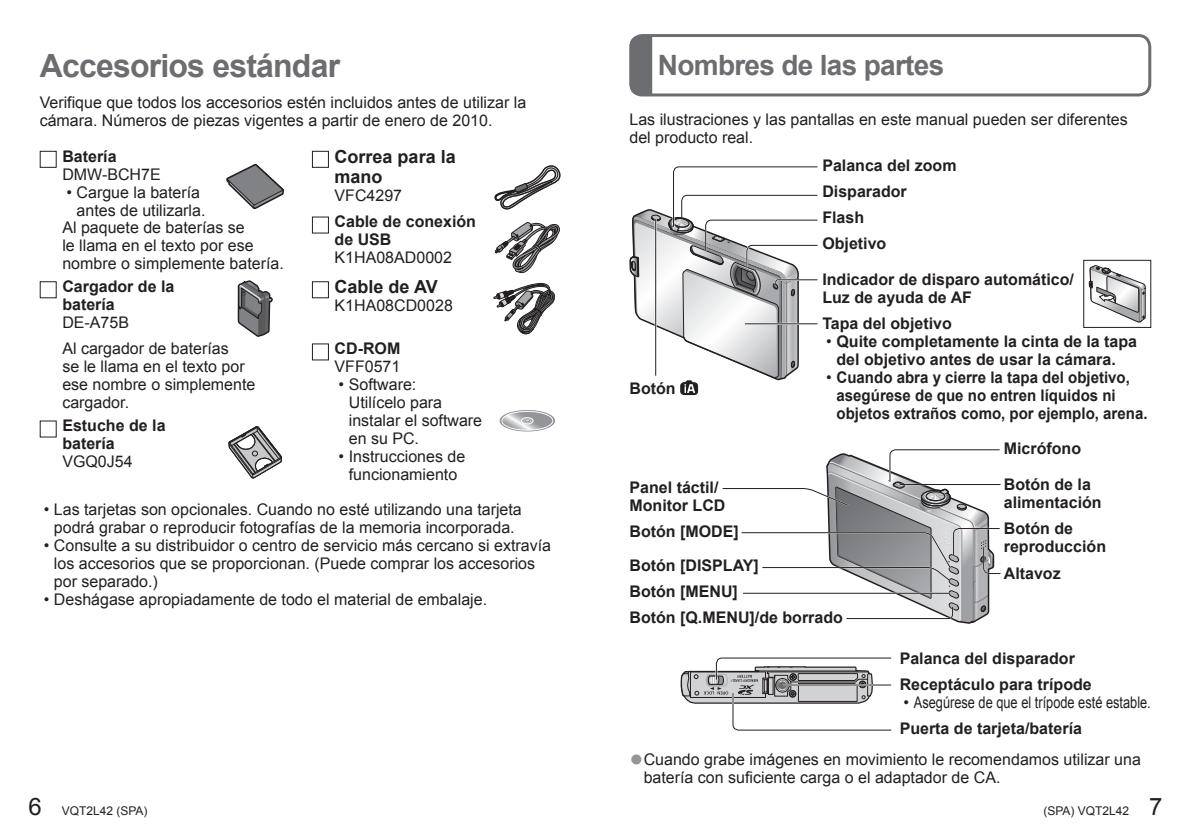
<style>
.page{position:relative;width:1191px;height:840px;background:#fff}
.page>*{position:absolute;margin:0;border:0;box-sizing:border-box;transform-origin:0 0}
.t1{font:700 32px "Arial";letter-spacing:-.025em;color:#6c6d70}
.t2{font:700 28px "Arial";letter-spacing:-.025em;color:#6c6d70}
.t3{font:700 18px/20px "Arial";color:#231f20}
.t4{font:16px/18px "Arial";color:#231f20}
.t5{font:700 16px/18px "Arial";color:#231f20}
.t6{font:700 16px/18px "Arial";color:#231f20;scale:.94 1}
.t7{font:12px "Arial";color:#231f20}
.s1{font-weight:400}
.s2{font-size:23.2px;color:#939598}
.s3{font-size:24px}
</style>
<div class="page">
<svg style="left:633px;top:38px;width:19px;height:57px"></svg>
<div style="left:629px;top:34px;width:522px;height:62px;border:3px solid #6c6d70;border-radius:11px"></div>
<div style="left:40px;top:151px;width:17px;height:17px;border:1px solid #231f20"></div>
<svg style="left:226px;top:164px;width:58px;height:45px"></svg>
<div style="left:312px;top:151px;width:17px;height:17px;border:1px solid #231f20"></div>
<svg style="left:494px;top:165px;width:66px;height:44px"></svg>
<div style="left:312px;top:216px;width:17px;height:17px;border:1px solid #231f20"></div>
<svg style="left:495px;top:222px;width:65px;height:51px"></svg>
<div style="left:40px;top:281px;width:17px;height:17px;border:1px solid #231f20"></div>
<svg style="left:238px;top:280px;width:35px;height:56px"></svg>
<div style="left:312px;top:281px;width:17px;height:17px;border:1px solid #231f20"></div>
<svg style="left:493px;top:283px;width:62px;height:51px"></svg>
<div style="left:312px;top:343px;width:17px;height:17px;border:1px solid #231f20"></div>
<div style="left:500px;top:410px;width:54px;height:21px;background:#a2a4a6;border-radius:50%"></div>
<div style="left:500px;top:410px;width:55px;height:21px;border:1px solid #939598;border-radius:50%"></div>
<svg style="left:502px;top:411px;width:51px;height:19px"></svg>
<div style="left:502px;top:411px;width:51px;height:19px;border:1px solid #fff;border-radius:50%"></div>
<svg style="left:228px;top:426px;width:54px;height:52px"></svg>
<svg style="left:1089px;top:265px;width:56px;height:57px"></svg>
<div style="left:1083px;top:260px;width:68px;height:68px;border:1px solid #231f20"></div>
<svg style="left:680px;top:657px;width:212px;height:74px"></svg>
<hr style="left:783px;top:683px;width:108px;height:2px;background:#fff">
<hr style="left:783px;top:684px;width:108px;height:1px;background:#231f20">
<svg style="left:629px;top:166px;width:189px;height:229px"></svg>
<svg style="left:722px;top:449px;width:279px;height:174px"></svg>
<hr style="left:743px;top:592px;width:206px;height:1px;background:#231f20">
<h1 class="t1" style="left:40px;top:44px;width:302px">Accesorios estándar</h1>
<h2 class="t2" style="left:658px;top:47px;width:288px">Nombres de las partes</h2>
<p class="t4" style="left:40px;top:94px;width:488px">Verifique que todos los accesorios estén incluidos antes de utilizar la cámara. Números de piezas vigentes a partir de enero de 2010.</p>
<p class="t5" style="left:62px;top:147px;width:56px">Batería</p>
<p class="t4" style="left:62px;top:165px;width:100px">DMW-BCH7E</p>
<p class="t4" style="left:77px;top:183px;width:130px;text-indent:-10px">• Cargue la batería antes de utilizarla.</p>
<p class="t4" style="left:629px;top:111px;width:500px">Las ilustraciones y las pantallas en este manual pueden ser diferentes del producto real.</p>
<p class="t3" style="left:334px;top:147px;width:123px">Correa para la mano</p>
<p class="t4" style="left:334px;top:186px;width:69px">VFC4297</p>
<p class="t5" style="left:822px;top:152px;width:136px;line-height:26px">Palanca del zoom<br>Disparador<br>Flash<br>Objetivo</p>
<p class="t5" style="left:822px;top:270px;width:253px">Indicador de disparo automático/<br>Luz de ayuda de AF</p>
<p class="t5" style="left:822px;top:314px;width:131px">Tapa del objetivo</p>
<p class="t5" style="left:836px;top:332px;width:302px;text-indent:-10px"><span class="s1">•</span> Quite completamente la cinta de la tapa del objetivo antes de usar la cámara.</p>
<p class="t6" style="left:836px;top:368px;width:332px;text-indent:-10px"><span class="s1">•</span> Cuando abra y cierre la tapa del objetivo, asegúrese de que no entren líquidos ni objetos extraños como, por ejemplo, arena.</p>
<p class="t4" style="left:62px;top:218px;width:223px">Al paquete de baterías se<br>le llama en el texto por ese nombre o simplemente batería.</p>
<p class="t5" style="left:334px;top:213px;width:143px">Cable de conexión de USB</p>
<p class="t4" style="left:334px;top:249px;width:119px">K1HA08AD0002</p>
<p class="t3" style="left:334px;top:277px;width:105px">Cable de AV</p>
<p class="t4" style="left:334px;top:297px;width:120px">K1HA08CD0028</p>
<p class="t5" style="left:62px;top:278px;width:114px">Cargador de la batería</p>
<p class="t4" style="left:62px;top:313px;width:68px">DE-A75B</p>
<p class="t4" style="left:62px;top:339px;width:194px">Al cargador de baterías<br>se le llama en el texto por ese nombre o simplemente cargador.</p>
<p class="t5" style="left:334px;top:340px;width:67px">CD-ROM</p>
<p class="t4" style="left:334px;top:357px;width:67px">VFF0571</p>
<p class="t4" style="left:349px;top:375px;width:135px;text-indent:-10px">• Software:<br>Utilícelo para instalar el software en su PC.</p>
<p class="t4" style="left:338px;top:447px;width:128px;text-align:center">• Instrucciones de funcionamiento</p>
<p class="t5" style="left:629px;top:379px;width:48px">Botón</p>
<p class="t5" style="left:62px;top:417px;width:105px">Estuche de la batería</p>
<p class="t4" style="left:62px;top:452px;width:72px">VGQ0J54</p>
<p class="t4" style="left:44px;top:500px;width:480px;text-align:center">• Las tarjetas son opcionales. Cuando no esté utilizando una tarjeta podrá grabar o reproducir fotografías de la memoria incorporada.</p>
<p class="t4" style="left:54px;top:536px;width:499px;text-indent:-10px">• Consulte a su distribuidor o centro de servicio más cercano si extravía los accesorios que se proporcionan. (Puede comprar los accesorios por separado.)</p>
<p class="t4" style="left:44px;top:590px;width:445px">• Deshágase apropiadamente de todo el material de embalaje.</p>
<p class="t5" style="left:1003px;top:440px;width:79px">Micrófono</p>
<p class="t5" style="left:1003px;top:476px;width:99px">Botón de la alimentación</p>
<p class="t5" style="left:1003px;top:520px;width:104px">Botón de reproducción</p>
<p class="t5" style="left:1003px;top:564px;width:58px">Altavoz</p>
<p class="t5" style="left:629px;top:479px;width:97px">Panel táctil/<br>Monitor LCD</p>
<p class="t5" style="left:629px;top:515px;width:131px;line-height:34px">Botón [MODE]<br>Botón [DISPLAY]</p>
<p class="t5" style="left:629px;top:579px;width:215px;line-height:26px">Botón [MENU]<br>Botón [Q.MENU]/de borrado</p>
<p class="t5" style="left:899px;top:646px;width:194px;line-height:26px">Palanca del disparador<br>Receptáculo para trípode</p>
<p class="t4" style="left:903px;top:693px;width:249px">• Asegúrese de que el trípode esté estable.</p>
<p class="t5" style="left:899px;top:720px;width:184px">Puerta de tarjeta/batería</p>
<p class="t4" style="left:643px;top:750px;width:499px;text-indent:-14px"><span class="s2">●</span>Cuando grabe imágenes en movimiento le recomendamos utilizar una batería con suficiente carga o el adaptador de CA.</p>
<p class="t7" style="left:28px;top:802px;width:121px"><span class="s3">6</span> VQT2L42 (SPA)</p>
<p class="t7" style="left:1043px;top:802px;width:121px">(SPA) VQT2L42 <span class="s3">7</span></p>
</div>
